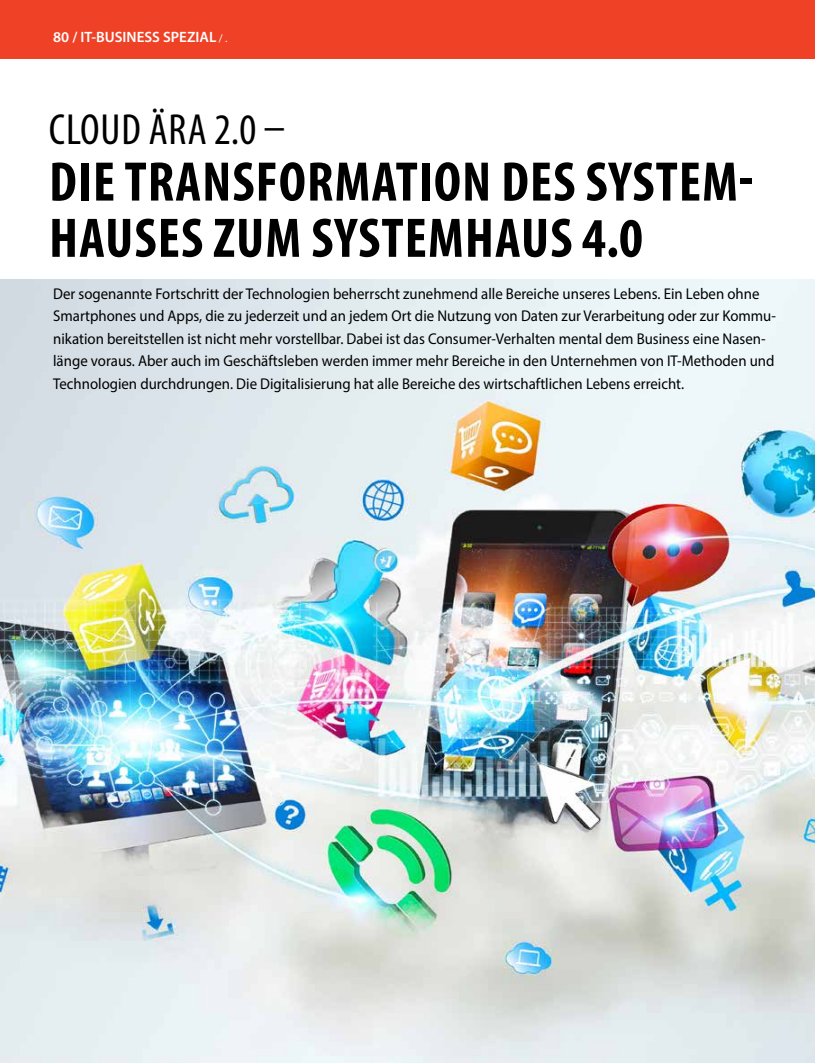
<style>
.page{position:relative;width:815px;height:1063px;background:#fff}
.page>*{position:absolute;margin:0;border:0;box-sizing:border-box;transform-origin:0 0}
.t1{font:700 condensed 56.25px/56.2px "Myriad Pro";letter-spacing:.02em;color:#000}
.t2{font:condensed 43.75px "Myriad Pro";letter-spacing:.02em;color:#000}
.t3{font:15.62px/22.5px "Myriad Pro";color:#000;scale:.95 1}
.t4{font:600 15px "Myriad Pro";color:#fff}
.s1{font-weight:400;font-size:11.25px}
</style>
<div class="page">
<div style="left:0;top:0;width:815px;height:58px;background:#ef4125"></div>
<img style="left:0;top:280px;width:815px;height:783px">
<p class="t4" style="left:53px;top:27px;width:176px">80 / IT-BUSINESS SPEZIAL <span class="s1">/ .</span></p>
<h2 class="t2" style="left:49px;top:103px;width:238px">CLOUD ÄRA 2.0 –</h2>
<h1 class="t1" style="left:49px;top:153px;width:706px">DIE TRANSFORMATION DES SYSTEM-<br>HAUSES ZUM SYSTEMHAUS 4.0</h1>
<p class="t3" style="left:53px;top:282px;width:762px">Der sogenannte Fortschritt der Technologien beherrscht zunehmend alle Bereiche unseres Lebens. Ein Leben ohne Smartphones und Apps, die zu jederzeit und an jedem Ort die Nutzung von Daten zur Verarbeitung oder zur Kommu&shy;nikation bereitstellen ist nicht mehr vorstellbar. Dabei ist das Consumer-Verhalten mental dem Business eine Nasen&shy;länge voraus. Aber auch im Geschäftsleben werden immer mehr Bereiche in den Unternehmen von IT-Methoden und Technologien durchdrungen. Die Digitalisierung hat alle Bereiche des wirtschaftlichen Lebens erreicht.</p>
</div>
